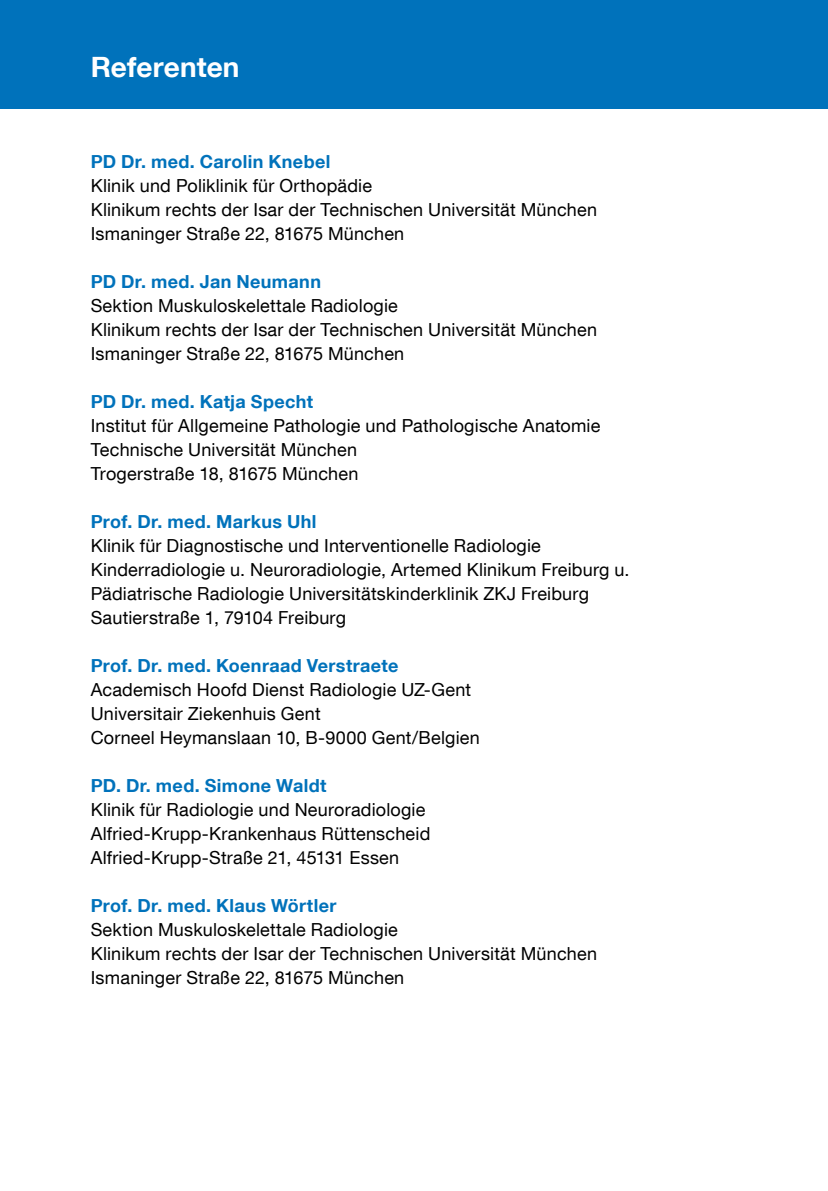
<style>
.page{position:relative;width:828px;height:1191px;background:#fff}
.page>*{position:absolute;margin:0;border:0;box-sizing:border-box;transform-origin:0 0}
.t1{font:700 28px "TUM Neue Helvetica";letter-spacing:.005em;color:#fff}
.t2{font:18px/24px "TUM Neue Helvetica";letter-spacing:.01em;color:#000}
.t3{font:700 18px "TUM Neue Helvetica";letter-spacing:.02em;color:#0072bb}
</style>
<div class="page">
<div style="left:0;top:0;width:828px;height:108px;background:#0072bb"></div>
<h1 class="t1" style="left:91px;top:49px;width:150px">Referenten</h1>
<p class="t3" style="left:91px;top:150px;width:241px">PD Dr. med. Carolin Knebel</p>
<p class="t2" style="left:91px;top:173px;width:508px">Klinik und Poliklinik für Orthopädie<br>Klinikum rechts der Isar der Technischen Universität München<br>Ismaninger Straße 22, 81675 München</p>
<p class="t3" style="left:91px;top:270px;width:232px">PD Dr. med. Jan Neumann</p>
<p class="t2" style="left:91px;top:293px;width:508px">Sektion Muskuloskelettale Radiologie<br>Klinikum rechts der Isar der Technischen Universität München<br>Ismaninger Straße 22, 81675 München</p>
<p class="t3" style="left:91px;top:390px;width:224px">PD Dr. med. Katja Specht</p>
<p class="t2" style="left:91px;top:413px;width:511px">Institut für Allgemeine Pathologie und Pathologische Anatomie<br>Technische Universität München<br>Trogerstraße 18, 81675 München</p>
<p class="t3" style="left:91px;top:510px;width:227px">Prof. Dr. med. Markus Uhl</p>
<p class="t2" style="left:91px;top:533px;width:540px">Klinik für Diagnostische und Interventionelle Radiologie Kinderradiologie u. Neuroradiologie, Artemed Klinikum Freiburg u.<br>Pädiatrische Radiologie Universitätskinderklinik ZKJ Freiburg Sautierstraße 1, 79104 Freiburg</p>
<p class="t3" style="left:91px;top:654px;width:309px">Prof. Dr. med. Koenraad Verstraete</p>
<p class="t2" style="left:91px;top:677px;width:391px">Academisch Hoofd Dienst Radiologie UZ-Gent<br>Universitair Ziekenhuis Gent<br>Corneel Heymanslaan 10, B-9000 Gent/Belgien</p>
<p class="t3" style="left:91px;top:774px;width:237px">PD. Dr. med. Simone Waldt</p>
<p class="t2" style="left:91px;top:797px;width:341px">Klinik für Radiologie und Neuroradiologie<br>Alfried-Krupp-Krankenhaus Rüttenscheid<br>Alfried-Krupp-Straße 21, 45131 Essen</p>
<p class="t3" style="left:91px;top:894px;width:247px">Prof. Dr. med. Klaus Wörtler</p>
<p class="t2" style="left:91px;top:917px;width:508px">Sektion Muskuloskelettale Radiologie<br>Klinikum rechts der Isar der Technischen Universität München<br>Ismaninger Straße 22, 81675 München</p>
</div>
